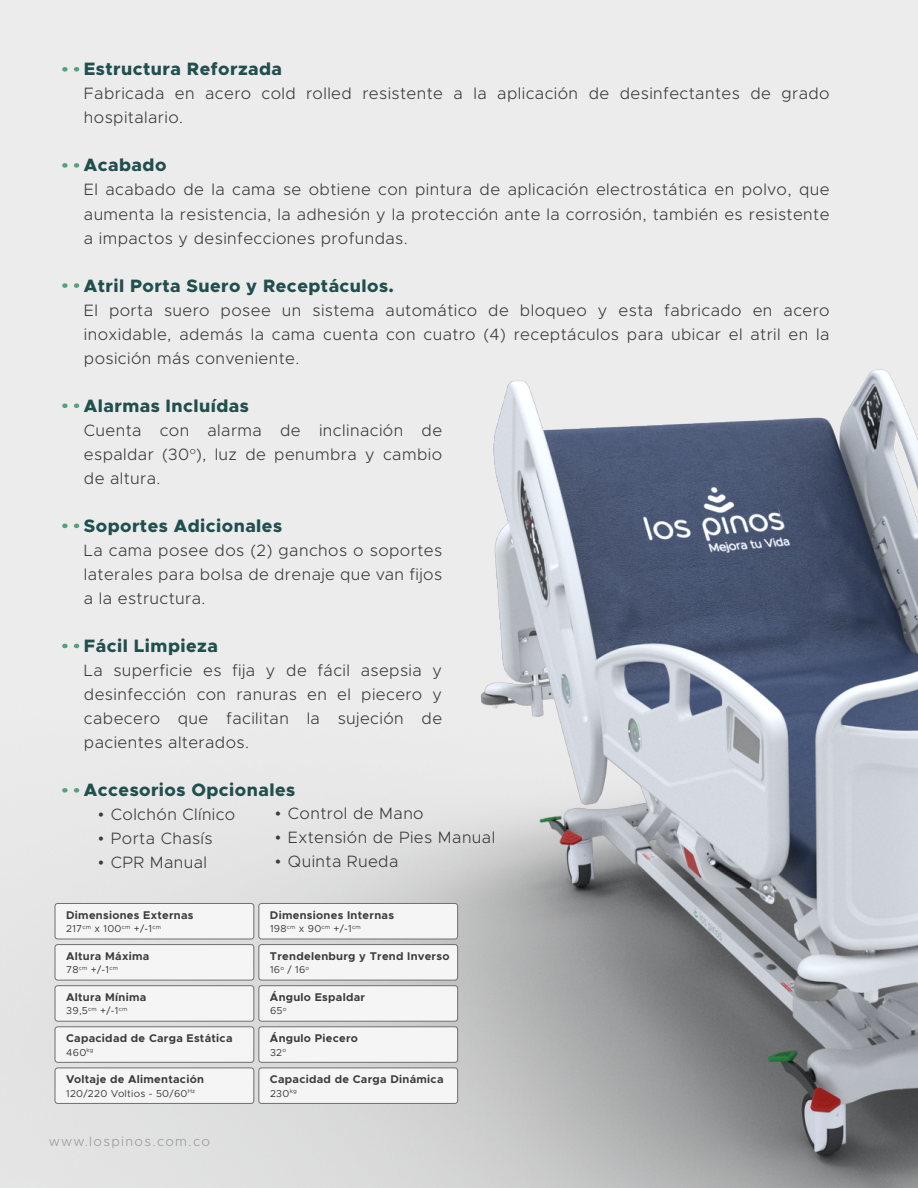
<style>
.page{position:relative;width:918px;height:1188px;background:#ececec}
.page>*{position:absolute;margin:0;border:0;box-sizing:border-box;transform-origin:0 0}
.t1{font:800 18px "Metropolis";letter-spacing:.025em;color:#214f4e}
.t2{font:300 16.5px/24px "Metropolis";letter-spacing:.025em;color:#3c3c3b;text-align:justify}
.t3{font:300 13.5px "Metropolis";letter-spacing:.1em;color:#9c9b9b}
.t4{font:700 11.25px "Metropolis";letter-spacing:.025em;color:#3c3c3b}
.t5{font:10.05px "Metropolis";letter-spacing:.025em;color:#3c3c3b}
.s1{font-family:"Times New Roman";font-weight:400}
</style>
<div class="page">
<img style="left:31px;top:283px;width:887px;height:905px">
<div style="left:55px;top:903px;width:199px;height:36px;background:#f5f5f5;border-radius:3px"></div>
<div style="left:55px;top:903px;width:199px;height:36px;border:1px solid #6f6f6e;border-radius:3px"></div>
<div style="left:259px;top:903px;width:199px;height:36px;background:#f5f5f5;border-radius:3px"></div>
<div style="left:259px;top:903px;width:199px;height:36px;border:1px solid #6f6f6e;border-radius:3px"></div>
<div style="left:55px;top:945px;width:199px;height:35px;background:#f5f5f5;border-radius:3px"></div>
<div style="left:55px;top:944px;width:199px;height:36px;border:1px solid #6f6f6e;border-radius:3px"></div>
<div style="left:55px;top:986px;width:199px;height:35px;background:#f5f5f5;border-radius:3px"></div>
<div style="left:55px;top:986px;width:199px;height:35px;border:1px solid #6f6f6e;border-radius:3px"></div>
<div style="left:259px;top:1027px;width:199px;height:35px;background:#f5f5f5;border-radius:3px"></div>
<div style="left:259px;top:1027px;width:199px;height:35px;border:1px solid #6f6f6e;border-radius:3px"></div>
<div style="left:259px;top:945px;width:199px;height:35px;background:#f5f5f5;border-radius:3px"></div>
<div style="left:259px;top:944px;width:199px;height:36px;border:1px solid #6f6f6e;border-radius:3px"></div>
<div style="left:259px;top:986px;width:199px;height:35px;background:#f5f5f5;border-radius:3px"></div>
<div style="left:259px;top:986px;width:199px;height:35px;border:1px solid #6f6f6e;border-radius:3px"></div>
<div style="left:55px;top:1027px;width:199px;height:35px;background:#f5f5f5;border-radius:3px"></div>
<div style="left:55px;top:1027px;width:199px;height:35px;border:1px solid #6f6f6e;border-radius:3px"></div>
<div style="left:55px;top:1068px;width:199px;height:35px;background:#f5f5f5;border-radius:3px"></div>
<div style="left:55px;top:1068px;width:199px;height:36px;border:1px solid #6f6f6e;border-radius:3px"></div>
<div style="left:259px;top:1068px;width:199px;height:35px;background:#f5f5f5;border-radius:3px"></div>
<div style="left:259px;top:1068px;width:199px;height:36px;border:1px solid #6f6f6e;border-radius:3px"></div>
<p class="t1" style="left:84px;top:58px;width:200px">Estructura Reforzada</p>
<p class="t2" style="left:84px;top:82px;width:747px">Fabricada en acero cold rolled resistente a la aplicación de desinfectantes de grado hospitalario.</p>
<p class="t1" style="left:84px;top:154px;width:84px">Acabado</p>
<p class="t2" style="left:84px;top:178px;width:747px">El acabado de la cama se obtiene con pintura de aplicación electrostática en polvo, que aumenta la resistencia, la adhesión y la protección ante la corrosión, también es resistente a impactos y desinfecciones profundas.</p>
<p class="t1" style="left:84px;top:274px;width:312px">Atril Porta Suero y Receptáculos.</p>
<p class="t2" style="left:84px;top:298px;width:747px">El porta suero posee un sistema automático de bloqueo y esta fabricado en acero inoxidable, además la cama cuenta con cuatro (4) receptáculos para ubicar el atril en la posición más conveniente.</p>
<p class="t1" style="left:84px;top:394px;width:167px">Alarmas Incluídas</p>
<p class="t2" style="left:84px;top:418px;width:360px">Cuenta con alarma de inclinación de espaldar (30<sup>o</sup>), luz de penumbra y cambio de altura.</p>
<p class="t1" style="left:84px;top:514px;width:200px">Soportes Adicionales</p>
<p class="t2" style="left:84px;top:538px;width:360px">La cama posee dos (2) ganchos o soportes laterales para bolsa de drenaje que van fijos a la estructura.</p>
<p class="t1" style="left:84px;top:634px;width:135px">Fácil Limpieza</p>
<p class="t2" style="left:84px;top:658px;width:360px">La superficie es fija y de fácil asepsia y desinfección con ranuras en el piecero y cabecero que facilitan la sujeción de pacientes alterados.</p>
<p class="t1" style="left:84px;top:778px;width:213px">Accesorios Opcionales</p>
<p class="t2" style="left:98px;top:802px;width:139px"><span class="s1">•</span> Colchón Clínico</p>
<p class="t2" style="left:98px;top:826px;width:116px"><span class="s1">•</span> Porta Chasís</p>
<p class="t2" style="left:98px;top:850px;width:110px"><span class="s1">•</span> CPR Manual</p>
<p class="t2" style="left:275px;top:801px;width:150px"><span class="s1">•</span> Control de Mano</p>
<p class="t2" style="left:275px;top:825px;width:222px"><span class="s1">•</span> Extensión de Pies Manual</p>
<p class="t2" style="left:275px;top:849px;width:125px"><span class="s1">•</span> Quinta Rueda</p>
<p class="t4" style="left:66px;top:908px;width:129px">Dimensiones Externas</p>
<p class="t5" style="left:66px;top:923px;width:96px">217<sup>cm</sup> x 100<sup>cm</sup> +/-1<sup>cm</sup></p>
<p class="t4" style="left:66px;top:949px;width:85px">Altura Máxima</p>
<p class="t5" style="left:66px;top:964px;width:53px">78<sup>cm</sup> +/-1<sup>cm</sup></p>
<p class="t4" style="left:66px;top:990px;width:82px">Altura Mínima</p>
<p class="t5" style="left:66px;top:1005px;width:63px">39,5<sup>cm</sup> +/-1<sup>cm</sup></p>
<p class="t4" style="left:66px;top:1031px;width:168px">Capacidad de Carga Estática</p>
<p class="t5" style="left:66px;top:1046px;width:29px">460<sup>kg</sup></p>
<p class="t4" style="left:66px;top:1072px;width:139px">Voltaje de Alimentación</p>
<p class="t5" style="left:66px;top:1087px;width:130px">120/220 Voltios - 50/60<sup>Hz</sup></p>
<p class="t3" style="left:49px;top:1133px;width:163px">www.lospinos.com.co</p>
<p class="t4" style="left:270px;top:908px;width:126px">Dimensiones Internas</p>
<p class="t5" style="left:270px;top:923px;width:92px">198<sup>cm</sup> x 90<sup>cm</sup> +/-1<sup>cm</sup></p>
<p class="t4" style="left:270px;top:949px;width:181px">Trendelenburg y Trend Inverso</p>
<p class="t5" style="left:270px;top:964px;width:41px">16<sup>o</sup> / 16<sup>o</sup></p>
<p class="t4" style="left:270px;top:990px;width:97px">Ángulo Espaldar</p>
<p class="t5" style="left:270px;top:1005px;width:18px">65<sup>o</sup></p>
<p class="t4" style="left:270px;top:1031px;width:90px">Ángulo Piecero</p>
<p class="t5" style="left:270px;top:1046px;width:18px">32<sup>o</sup></p>
<p class="t4" style="left:270px;top:1072px;width:175px">Capacidad de Carga Dinámica</p>
<p class="t5" style="left:270px;top:1087px;width:28px">230<sup>kg</sup></p>
</div>
